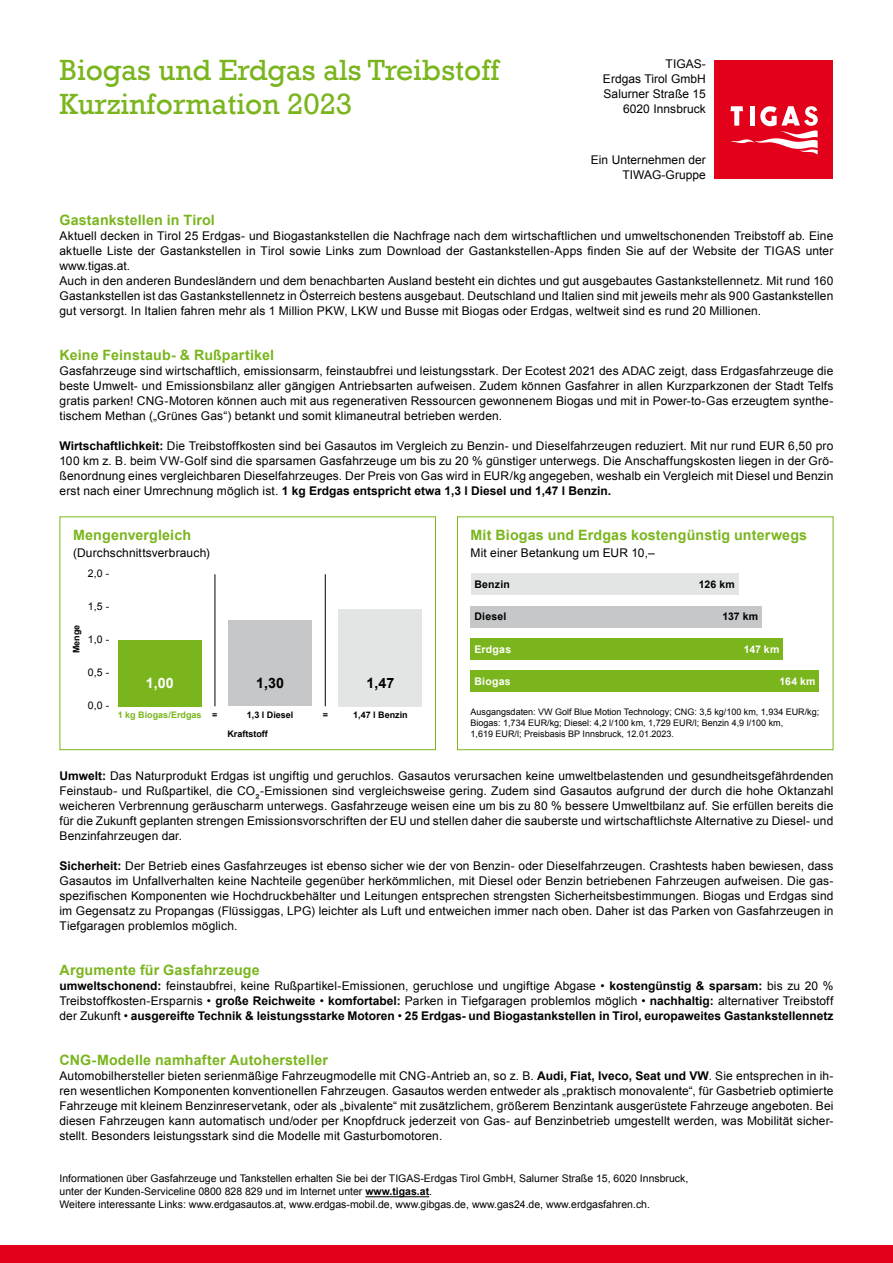
<style>
.page{position:relative;width:893px;height:1263px;background:#fff}
.page>*{position:absolute;margin:0;border:0;box-sizing:border-box;transform-origin:0 0}
.t1{font:30px/33.8px "Rockwell";color:#7ab51d}
.t2{font:700 14.25px "Arial";letter-spacing:.01em;color:#7ab51d}
.t3{font:700 14.25px "Arial";color:#000}
.t4{font:700 14.25px "Arial";color:#fff}
.t5{font:12px/15px "Arial";letter-spacing:.01em;color:#000;text-align:justify}
.t6{font:700 12px/15px "Arial";color:#000;text-align:justify}
.t7{font:10.5px/12.8px "Arial";color:#000}
.t8{font:700 10.5px "Arial";letter-spacing:.02em;color:#000}
.t9{font:700 10.5px "Arial";letter-spacing:.025em;color:#fff}
.t10{font:9px/10.8px "Arial";color:#000}
.t11{font:700 9px "Arial";color:#000}
.t12{font:700 9px "Arial";color:#7ab51d}
.s1{font-weight:700}
.s2{font-weight:400}
</style>
<div class="page">
<div style="left:714px;top:60px;width:119px;height:119px;background:#e2001a"></div>
<svg style="left:730px;top:106px;width:88px;height:49px"></svg>
<div style="left:0;top:1246px;width:893px;height:17px;background:#e2001a"></div>
<hr style="left:365px;top:1196px;width:64px;height:1px;background:#000">
<svg style="left:457px;top:516px;width:377px;height:234px"></svg>
<div style="left:471px;top:574px;width:267px;height:21px;background:#e3e4e4"></div>
<div style="left:471px;top:606px;width:291px;height:21px;background:#c6c7c8"></div>
<div style="left:471px;top:670px;width:348px;height:21px;background:#7ab51d"></div>
<div style="left:471px;top:638px;width:312px;height:21px;background:#7ab51d"></div>
<svg style="left:59px;top:516px;width:377px;height:234px"></svg>
<hr style="left:215px;top:574px;width:1px;height:132px;background:#000">
<hr style="left:325px;top:574px;width:1px;height:132px;background:#000">
<div style="left:228px;top:620px;width:84px;height:86px;background:#c6c7c8"></div>
<div style="left:339px;top:609px;width:83px;height:97px;background:#e3e4e4"></div>
<div style="left:118px;top:640px;width:84px;height:66px;background:#7ab51d"></div>
<h1 class="t1" style="left:60px;top:54px;width:441px">Biogas und Erdgas als Treibstoff<br>Kurzinformation 2023</h1>
<p class="t5" style="left:603px;top:57px;width:104px;text-align:right">TIGAS-<br>Erdgas Tirol GmbH<br>Salurner Straße 15<br>6020 Innsbruck</p>
<p class="t5" style="left:591px;top:152px;width:117px;text-align:right">Ein Unternehmen der<br>TIWAG-Gruppe</p>
<p class="t2" style="left:60px;top:210px;width:157px">Gastankstellen in Tirol</p>
<p class="t5" style="left:60px;top:228px;width:775px;text-align:left">Aktuell decken in Tirol 25 Erdgas- und Biogastankstellen die Nachfrage nach dem wirtschaftlichen und umweltschonenden Treibstoff ab. Eine aktuelle Liste der Gastankstellen in Tirol sowie Links zum Download der Gastankstellen-Apps finden Sie auf der Website der TIGAS unter www.tigas.at.<br>Auch in den anderen Bundesländern und dem benachbarten Ausland besteht ein dichtes und gut ausgebautes Gastankstellennetz. Mit rund 160<br>Gastankstellen ist das Gastankstellennetz in Österreich bestens ausgebaut. Deutschland und Italien sind mit jeweils mehr als 900 Gastankstellen gut versorgt. In Italien fahren mehr als 1 Million PKW, LKW und Busse mit Biogas oder Erdgas, weltweit sind es rund 20 Millionen.</p>
<p class="t2" style="left:60px;top:345px;width:216px">Keine Feinstaub- &amp; Rußpartikel</p>
<p class="t5" style="left:60px;top:363px;width:775px">Gasfahrzeuge sind wirtschaftlich, emissionsarm, feinstaubfrei und leistungsstark. Der Ecotest 2021 des ADAC zeigt, dass Erdgasfahrzeuge die beste Umwelt- und Emissionsbilanz aller gängigen Antriebsarten aufweisen. Zudem können Gasfahrer in allen Kurzparkzonen der Stadt Telfs gratis parken! CNG-Motoren können auch mit aus regenerativen Ressourcen gewonnenem Biogas und mit in Power-to-Gas erzeugtem synthe&shy;tischem Methan („Grünes Gas“) betankt und somit klimaneutral betrieben werden.</p>
<p class="t5" style="left:60px;top:438px;width:775px"><span class="s1">Wirtschaftlichkeit:</span> Die Treibstoffkosten sind bei Gasautos im Vergleich zu Benzin- und Dieselfahrzeugen reduziert. Mit nur rund EUR 6,50 pro 100 km z. B. beim VW-Golf sind die sparsamen Gasfahrzeuge um bis zu 20 % günstiger unterwegs. Die Anschaffungskosten liegen in der Grö&shy;ßenordnung eines vergleichbaren Dieselfahrzeuges. Der Preis von Gas wird in EUR/kg angegeben, weshalb ein Vergleich mit Diesel und Benzin erst nach einer Umrechnung möglich ist. <span class="s1">1 kg Erdgas entspricht etwa 1,3 l Diesel und 1,47 l Benzin.</span></p>
<p class="t2" style="left:73px;top:526px;width:120px">Mengenvergleich</p>
<p class="t5" style="left:73px;top:545px;width:138px">(Durchschnittsverbrauch)</p>
<p class="t7" style="left:88px;top:567px;width:23px">2,0 -</p>
<p class="t7" style="left:88px;top:600px;width:23px">1,5 -</p>
<p class="t7" style="left:88px;top:633px;width:23px">1,0 -</p>
<p class="t7" style="left:88px;top:666px;width:23px">0,5 -</p>
<p class="t7" style="left:88px;top:699px;width:23px">0,0 -</p>
<p class="t11" style="left:70px;top:653px;width:30px;rotate:-90deg">Menge</p>
<p class="t4" style="left:146px;top:674px;width:29px">1,00</p>
<p class="t12" style="left:118px;top:709px;width:85px">1 kg Biogas/Erdgas</p>
<p class="t3" style="left:256px;top:674px;width:29px">1,30</p>
<p class="t11" style="left:247px;top:709px;width:48px">1,3 l Diesel</p>
<p class="t11" style="left:212px;top:709px;width:7px">=</p>
<p class="t11" style="left:323px;top:709px;width:7px">=</p>
<p class="t11" style="left:227px;top:727px;width:42px">Kraftstoff</p>
<p class="t3" style="left:367px;top:674px;width:29px">1,47</p>
<p class="t11" style="left:353px;top:709px;width:56px">1,47 l Benzin</p>
<p class="t2" style="left:471px;top:526px;width:338px">Mit Biogas und Erdgas kostengünstig unterwegs</p>
<p class="t5" style="left:471px;top:545px;width:186px">Mit einer Betankung um EUR 10,–</p>
<p class="t8" style="left:474px;top:578px;width:37px">Benzin</p>
<p class="t8" style="left:699px;top:578px;width:37px">126 km</p>
<p class="t8" style="left:474px;top:610px;width:34px">Diesel</p>
<p class="t8" style="left:722px;top:610px;width:37px">137 km</p>
<p class="t9" style="left:474px;top:642px;width:38px">Erdgas</p>
<p class="t9" style="left:744px;top:642px;width:37px">147 km</p>
<p class="t9" style="left:474px;top:674px;width:38px">Biogas</p>
<p class="t9" style="left:779px;top:674px;width:38px">164 km</p>
<p class="t10" style="left:471px;top:706px;width:350px">Ausgangsdaten: VW Golf Blue Motion Technology; CNG: 3,5 kg/100 km, 1,934 EUR/kg;<br>Biogas: 1,734 EUR/kg; Diesel: 4,2 l/100 km, 1,729 EUR/l; Benzin 4,9 l/100 km,<br>1,619 EUR/l; Preisbasis BP Innsbruck, 12.01.2023.</p>
<p class="t5" style="left:60px;top:768px;width:775px"><span class="s1">Umwelt:</span> Das Naturprodukt Erdgas ist ungiftig und geruchlos. Gasautos verursachen keine umweltbelastenden und gesundheitsgefährdenden<br>Feinstaub- und Rußpartikel, die CO -Emissionen sind vergleichsweise gering. Zudem sind Gasautos aufgrund der durch die hohe Oktanzahl</p>
<p class="t5" style="left:256px;top:791px;width:5px">²</p>
<p class="t5" style="left:60px;top:798px;width:775px">weicheren Verbrennung geräuscharm unterwegs. Gasfahrzeuge weisen eine um bis zu 80 % bessere Umweltbilanz auf. Sie erfüllen bereits die für die Zukunft geplanten strengen Emissionsvorschriften der EU und stellen daher die sauberste und wirtschaftlichste Alternative zu Diesel- und Benzinfahrzeugen dar.</p>
<p class="t5" style="left:60px;top:858px;width:775px"><span class="s1">Sicherheit:</span> Der Betrieb eines Gasfahrzeuges ist ebenso sicher wie der von Benzin- oder Dieselfahrzeugen. Crashtests haben bewiesen, dass Gasautos im Unfallverhalten keine Nachteile gegenüber herkömmlichen, mit Diesel oder Benzin betriebenen Fahrzeugen aufweisen. Die gas&shy;spezifischen Komponenten wie Hochdruckbehälter und Leitungen entsprechen strengsten Sicherheitsbestimmungen. Biogas und Erdgas sind im Gegensatz zu Propangas (Flüssiggas, LPG) leichter als Luft und entweichen immer nach oben. Daher ist das Parken von Gasfahrzeugen in Tiefgaragen problemlos möglich.</p>
<p class="t2" style="left:60px;top:960px;width:202px">Argumente für Gasfahrzeuge</p>
<p class="t6" style="left:60px;top:979px;width:775px">umweltschonend: <span class="s2">feinstaubfrei, keine Rußpartikel-Emissionen, geruchlose und ungiftige Abgase •</span> kostengünstig &amp; sparsam: <span class="s2">bis zu 20 % Treibstoffkosten-Ersparnis •</span> große Reichweite <span class="s2">•</span> komfortabel: <span class="s2">Parken in Tiefgaragen problemlos möglich •</span> nachhaltig: <span class="s2">alternativer Treibstoff der Zukunft •</span> ausgereifte Technik &amp; leistungsstarke Motoren <span class="s2">•</span> 25 Erdgas- und Biogastankstellen in Tirol, europaweites Gastankstellennetz</p>
<p class="t2" style="left:60px;top:1050px;width:270px">CNG-Modelle namhafter Autohersteller</p>
<p class="t5" style="left:60px;top:1068px;width:775px">Automobilhersteller bieten serienmäßige Fahrzeugmodelle mit CNG-Antrieb an, so z. B. <span class="s1">Audi, Fiat, Iveco, Seat und VW</span>. Sie entsprechen in ih&shy;ren wesentlichen Komponenten konventionellen Fahrzeugen. Gasautos werden entweder als „praktisch monovalente“, für Gasbetrieb optimierte Fahrzeuge mit kleinem Benzinreservetank, oder als „bivalente“ mit zusätzlichem, größerem Benzintank ausgerüstete Fahrzeuge angeboten. Bei diesen Fahrzeugen kann automatisch und/oder per Knopfdruck jederzeit von Gas- auf Benzinbetrieb umgestellt werden, was Mobilität sicher&shy;stellt. Besonders leistungsstark sind die Modelle mit Gasturbomotoren.</p>
<p class="t7" style="left:60px;top:1172px;width:630px">Informationen über Gasfahrzeuge und Tankstellen erhalten Sie bei der TIGAS-Erdgas Tirol GmbH, Salurner Straße 15, 6020 Innsbruck, unter der Kunden-Serviceline 0800 828 829 und im Internet unter <span class="s1">www.tigas.at</span>.<br>Weitere interessante Links: www.erdgasautos.at, www.erdgas-mobil.de, www.gibgas.de, www.gas24.de, www.erdgasfahren.ch.</p>
</div>
